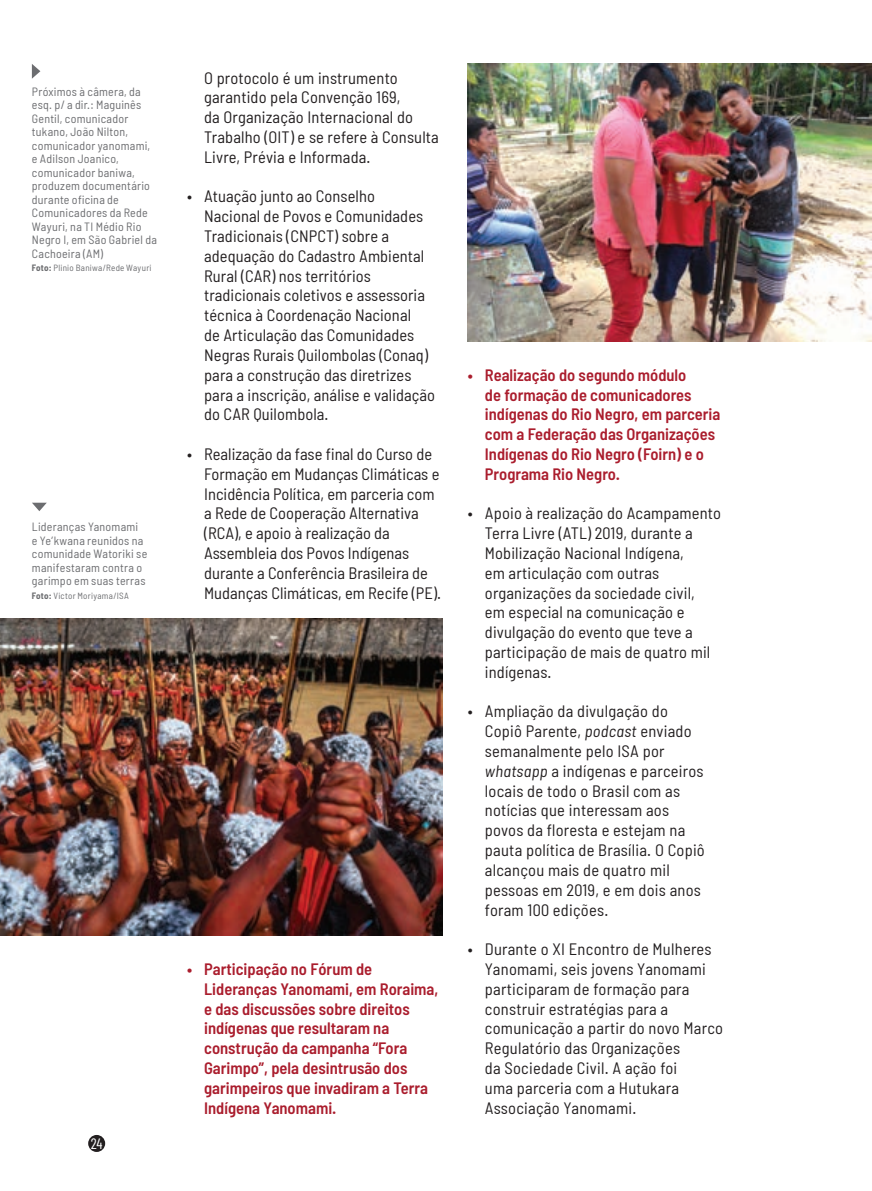
<style>
.page{position:relative;width:872px;height:1191px;background:#fff}
.page>*{position:absolute;margin:0;border:0;box-sizing:border-box;transform-origin:0 0}
.t1{font:semi-condensed 16.5px/19.8px "Barlow";letter-spacing:.01em;color:#231f20}
.t2{font:600 semi-condensed 16.5px/19.8px "Barlow";color:#aa1d2d}
.t3{font:15px "Barlow Condensed";color:#fff}
.t4{font:semi-condensed 12px/13.5px "Barlow";letter-spacing:.02em;color:#6c6d70}
.t5{font:semi-condensed 9px "Barlow";letter-spacing:.03em;color:#6c6d70}
.s1{font-weight:700}
.s2{font-style:italic}
</style>
<div class="page">
<div style="left:88px;top:1135px;width:17px;height:17px;background:#231f20;border-radius:50%"></div>
<img style="left:0;top:618px;width:442px;height:317px">
<img style="left:468px;top:64px;width:403px;height:277px">
<svg style="left:32px;top:503px;width:15px;height:8px"></svg>
<svg style="left:32px;top:64px;width:8px;height:15px"></svg>
<p class="t4" style="left:32px;top:84px;width:126px">Próximos à câmera, da esq. p/ a dir.: Maguinês<br>Gentil, comunicador tukano, João Nilton, comunicador yanomami, e Adilson Joanico, comunicador baniwa, produzem documentário durante oficina de<br>Comunicadores da Rede<br>Wayuri, na TI Médio Rio<br>Negro I, em São Gabriel da<br>Cachoeira (AM)</p>
<p class="t5" style="left:32px;top:262px;width:121px"><span class="s1">Foto:</span> Plinio Baniwa/Rede Wayuri</p>
<p class="t4" style="left:32px;top:520px;width:117px">Lideranças Yanomami<br>e Ye’kwana reunidos na comunidade Watoriki se manifestaram contra o garimpo em suas terras</p>
<p class="t5" style="left:32px;top:590px;width:98px"><span class="s1">Foto:</span> Victor Moriyama/ISA</p>
<p class="t3" style="left:91px;top:1134px;width:13px">24</p>
<p class="t1" style="left:204px;top:67px;width:236px">O protocolo é um instrumento garantido pela Convenção 169,<br>da Organização Internacional do<br>Trabalho (OIT) e se refere à Consulta<br>Livre, Prévia e Informada.</p>
<p class="t1" style="left:204px;top:186px;width:232px;text-indent:-17px">• Atuação junto ao Conselho<br>Nacional de Povos e Comunidades<br>Tradicionais (CNPCT) sobre a adequação do Cadastro Ambiental<br>Rural (CAR) nos territórios tradicionais coletivos e assessoria técnica à Coordenação Nacional<br>de Articulação das Comunidades<br>Negras Rurais Quilombolas (Conaq) para a construção das diretrizes para a inscrição, análise e validação do CAR Quilombola.</p>
<p class="t1" style="left:204px;top:444px;width:238px;text-indent:-17px">• Realização da fase final do Curso de Formação em Mudanças Climáticas e Incidência Política, em parceria com a Rede de Cooperação Alternativa (RCA), e apoio à realização da Assembleia dos Povos Indígenas durante a Conferência Brasileira de Mudanças Climáticas, em Recife (PE).</p>
<p class="t2" style="left:204px;top:958px;width:236px;text-indent:-17px">• Participação no Fórum de<br>Lideranças Yanomami, em Roraima, e das discussões sobre direitos indígenas que resultaram na construção da campanha “Fora<br>Garimpo”, pela desintrusão dos garimpeiros que invadiram a Terra<br>Indígena Yanomami.</p>
<p class="t2" style="left:485px;top:364px;width:237px;text-indent:-17px">• Realização do segundo módulo<br>de formação de comunicadores indígenas do Rio Negro, em parceria com a Federação das Organizações<br>Indígenas do Rio Negro (Foirn) e o<br>Programa Rio Negro.</p>
<p class="t1" style="left:485px;top:503px;width:238px;text-indent:-17px">• Apoio à realização do Acampamento<br>Terra Livre (ATL) 2019, durante a<br>Mobilização Nacional Indígena,<br>em articulação com outras organizações da sociedade civil,<br>em especial na comunicação e divulgação do evento que teve a participação de mais de quatro mil indígenas.</p>
<p class="t1" style="left:485px;top:701px;width:221px;text-indent:-17px">• Ampliação da divulgação do<br>Copiô Parente, <span class="s2">podcast</span> enviado semanalmente pelo ISA por <span class="s2">whatsapp</span> a indígenas e parceiros locais de todo o Brasil com as notícias que interessam aos povos da floresta e estejam na pauta política de Brasília. O Copiô alcançou mais de quatro mil pessoas em 2019, e em dois anos foram 100 edições.</p>
<p class="t1" style="left:485px;top:939px;width:240px;text-indent:-17px">• Durante o XI Encontro de Mulheres<br>Yanomami, seis jovens Yanomami participaram de formação para construir estratégias para a comunicação a partir do novo Marco<br>Regulatório das Organizações<br>da Sociedade Civil. A ação foi<br>uma parceria com a Hutukara<br>Associação Yanomami.</p>
</div>
